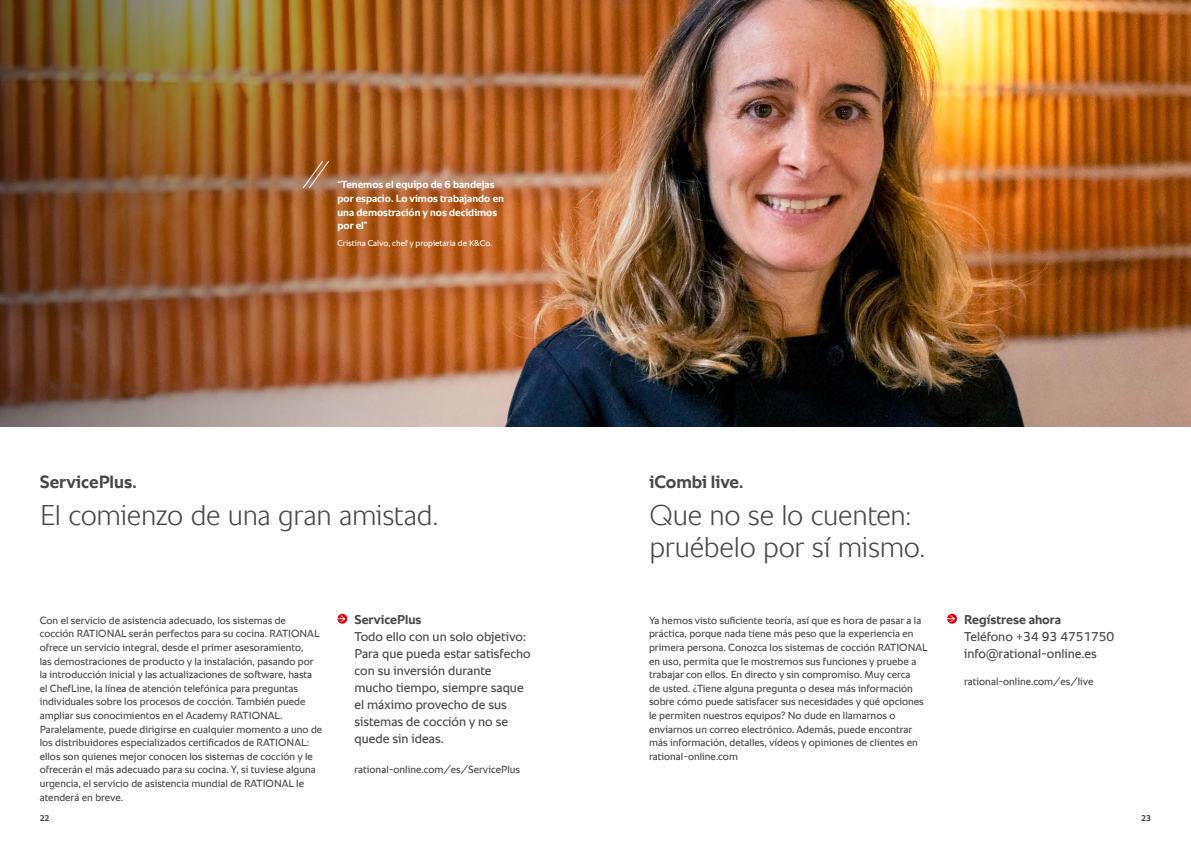
<style>
.page{position:relative;width:1191px;height:842px;background:#fff}
.page>*{position:absolute;margin:0;border:0;box-sizing:border-box;transform-origin:0 0}
.t1{font:300 29px/32px "RATIONAL Sans TT";letter-spacing:-.01em;color:#484847}
.t2{font:700 18px "RATIONAL Sans TT";color:#484847}
.t3{font:13px/17px "RATIONAL Sans TT";color:#484847}
.t4{font:700 13px "RATIONAL Sans TT";color:#484847}
.t5{font:10.5px/13.6px "RATIONAL Sans TT";color:#484847}
.t6{font:700 10.5px/13.6px "RATIONAL Sans TT";color:#fff}
.t7{font:8.5px "RATIONAL Sans TT";color:#fff}
.t8{font:700 8.5px "RATIONAL Sans TT";color:#484847}
</style>
<div class="page">
<img style="left:896px;top:0;width:295px;height:426px">
<img style="left:0;top:0;width:896px;height:426px">
<svg style="left:947px;top:614px;width:10px;height:10px"></svg>
<svg style="left:337px;top:614px;width:10px;height:10px"></svg>
<svg style="left:302px;top:160px;width:28px;height:29px"></svg>
<p class="t6" style="left:337px;top:178px;width:168px">“Tenemos el equipo de 6 bandejas por espacio. Lo vimos trabajando en una demostración y nos decidimos por el”</p>
<p class="t7" style="left:337px;top:237px;width:156px">Cristina Calvo, chef y propietaria de K&amp;Co.</p>
<h2 class="t2" style="left:40px;top:468px;width:99px">ServicePlus.</h2>
<h1 class="t1" style="left:40px;top:499px;width:400px">El comienzo de una gran amistad.</h1>
<p class="t5" style="left:40px;top:613px;width:284px">Con el servicio de asistencia adecuado, los sistemas de cocción RATIONAL serán perfectos para su cocina. RATIONAL ofrece un servicio integral, desde el primer asesoramiento,<br>las demostraciones de producto y la instalación, pasando por la introducción inicial y las actualizaciones de software, hasta el ChefLine, la línea de atención telefónica para preguntas individuales sobre los procesos de cocción. También puede ampliar sus conocimientos en el Academy RATIONAL.<br>Paralelamente, puede dirigirse en cualquier momento a uno de los distribuidores especializados certificados de RATIONAL: ellos son quienes mejor conocen los sistemas de cocción y le ofrecerán el más adecuado para su cocina. Y, si tuviese alguna urgencia, el servicio de asistencia mundial de RATIONAL le atenderá en breve.</p>
<p class="t4" style="left:354px;top:610px;width:69px">ServicePlus</p>
<p class="t3" style="left:354px;top:628px;width:178px">Todo ello con un solo objetivo:<br>Para que pueda estar satisfecho con su inversión durante mucho tiempo, siempre saque el máximo provecho de sus sistemas de cocción y no se quede sin ideas.</p>
<p class="t5" style="left:354px;top:763px;width:167px">rational-online.com/es/ServicePlus</p>
<h2 class="t2" style="left:649px;top:468px;width:95px">iCombi live.</h2>
<h1 class="t1" style="left:649px;top:499px;width:277px">Que no se lo cuenten: pruébelo por sí mismo.</h1>
<p class="t5" style="left:649px;top:613px;width:280px">Ya hemos visto suficiente teoría, así que es hora de pasar a la práctica, porque nada tiene más peso que la experiencia en primera persona. Conozca los sistemas de cocción RATIONAL en uso, permita que le mostremos sus funciones y pruebe a trabajar con ellos. En directo y sin compromiso. Muy cerca<br>de usted. ¿Tiene alguna pregunta o desea más información sobre cómo puede satisfacer sus necesidades y qué opciones le permiten nuestros equipos? No dude en llamarnos o enviarnos un correo electrónico. Además, puede encontrar más información, detalles, vídeos y opiniones de clientes en rational-online.com</p>
<p class="t4" style="left:964px;top:610px;width:98px">Regístrese ahora</p>
<p class="t3" style="left:964px;top:628px;width:152px">Teléfono +34 93 4751750 info@rational-online.es</p>
<p class="t5" style="left:964px;top:675px;width:131px">rational-online.com/es/live</p>
<p class="t8" style="left:40px;top:812px;width:11px">22</p>
<p class="t8" style="left:1141px;top:812px;width:12px">23</p>
</div>
